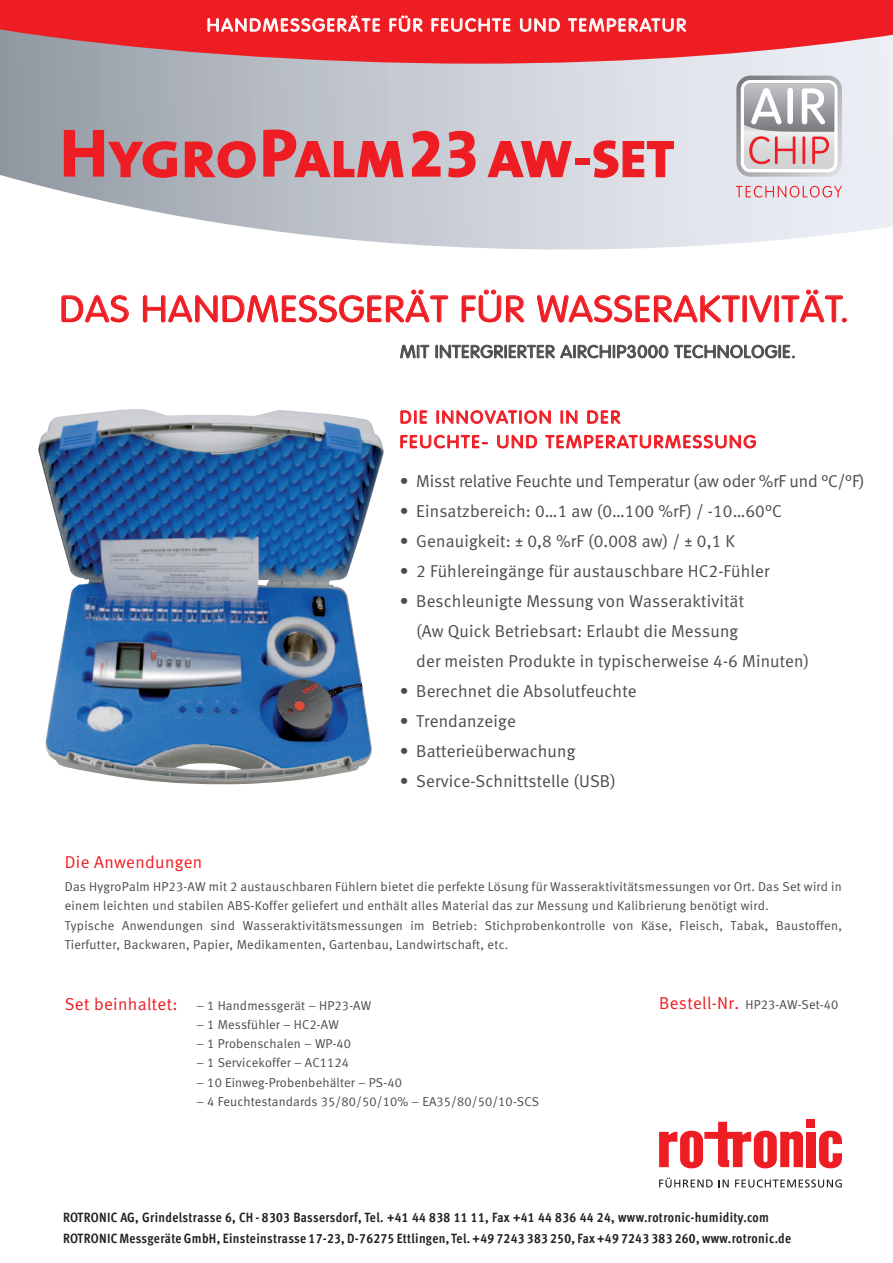
<style>
.page{position:relative;width:893px;height:1263px;background:#fff}
.page>*{position:absolute;margin:0;border:0;box-sizing:border-box;transform-origin:0 0}
.t1{font:800 51.9px "The Mix B8";letter-spacing:.01em;color:#ee1d23;scale:1.04 1}
.t2{font:300 36.3px "VAG Rounded LT";letter-spacing:.03em;color:#ee1d23;scale:1.08 1}
.t3{font:300 17.4px/24.5px "VAG Rounded LT";letter-spacing:.1em;color:#ee1d23;scale:1.08 1}
.t4{font:300 17.4px "VAG Rounded LT";letter-spacing:.03em;color:#4b4c4d;scale:1.08 1}
.t5{font:300 17.4px "VAG Rounded LT";letter-spacing:.1em;color:#fff;scale:1.08 1}
.t6{font:17.25px/30px "Meta Normal LF";letter-spacing:.01em;color:#4b4c4d}
.t7{font:17.25px "Meta Normal LF";letter-spacing:-.01em;color:#4b4c4d}
.t8{font:17.25px "Meta Normal LF";letter-spacing:.02em;color:#ee1d23}
.t9{font:13.5px/21px "Meta Cond Bold LF";letter-spacing:.025em;color:#231f20}
.t10{font:12.9px/19.2px "Meta Normal LF";letter-spacing:.02em;color:#4b4c4d}
.s1{font-size:69.15px}
.s2{font-size:50.7px}
.s3{font-size:54.75px}
.s4{font-size:17.25px;color:#ee1d23}
</style>
<div class="page">
<svg style="left:0;top:64px;width:893px;height:185px;background:#cdd1d7"></svg>
<svg style="left:0;top:0;width:893px;height:64px;background:#e43e44"></svg>
<svg style="left:736px;top:186px;width:106px;height:12px"></svg>
<svg style="left:736px;top:76px;width:106px;height:101px"></svg>
<img style="left:38px;top:409px;width:346px;height:376px">
<svg style="left:659px;top:1178px;width:54px;height:9px"></svg>
<svg style="left:719px;top:1179px;width:10px;height:8px"></svg>
<svg style="left:735px;top:1179px;width:107px;height:8px"></svg>
<div style="left:806px;top:1132px;width:9px;height:35px;background:#ee1d23"></div>
<svg style="left:819px;top:1131px;width:23px;height:37px"></svg>
<div style="left:806px;top:1119px;width:9px;height:9px;background:#ee1d23"></div>
<svg style="left:659px;top:1122px;width:144px;height:46px"></svg>
<svg style="left:207px;top:13px;width:173px;height:24px;background:#f14d52"></svg>
<svg style="left:389px;top:15px;width:34px;height:17px"></svg>
<svg style="left:431px;top:18px;width:80px;height:14px"></svg>
<svg style="left:520px;top:18px;width:40px;height:14px"></svg>
<svg style="left:568px;top:13px;width:118px;height:24px;background:#f14c51"></svg>
<svg style="left:61px;top:295px;width:68px;height:28px"></svg>
<svg style="left:142px;top:289px;width:307px;height:34px"></svg>
<svg style="left:461px;top:289px;width:64px;height:34px"></svg>
<svg style="left:537px;top:295px;width:203px;height:28px"></svg>
<div style="left:742px;top:295px;width:5px;height:27px;border:1px solid #ee1d23;border-radius:2px"></div>
<svg style="left:749px;top:295px;width:23px;height:28px"></svg>
<div style="left:774px;top:295px;width:5px;height:27px;border:1px solid #ee1d23;border-radius:2px"></div>
<svg style="left:781px;top:289px;width:66px;height:34px"></svg>
<svg style="left:400px;top:344px;width:29px;height:15px"></svg>
<svg style="left:436px;top:344px;width:359px;height:14px"></svg>
<svg style="left:400px;top:410px;width:27px;height:14px"></svg>
<svg style="left:437px;top:410px;width:80px;height:14px"></svg>
<div style="left:519px;top:410px;width:3px;height:14px;border:1px solid #ee1d23"></div>
<svg style="left:524px;top:410px;width:27px;height:14px"></svg>
<svg style="left:561px;top:410px;width:17px;height:14px"></svg>
<svg style="left:587px;top:410px;width:33px;height:14px"></svg>
<svg style="left:400px;top:435px;width:88px;height:13px"></svg>
<svg style="left:497px;top:435px;width:40px;height:13px"></svg>
<svg style="left:545px;top:434px;width:211px;height:15px"></svg>
<svg style="left:107px;top:141px;width:71px;height:37px;background:#ae969e"></svg>
<svg style="left:184px;top:140px;width:72px;height:38px;background:#b89ca4"></svg>
<svg style="left:294px;top:129px;width:110px;height:49px;background:#c4b0b8"></svg>
<svg style="left:487px;top:128px;width:85px;height:66px;background:#d4c4cc"></svg>
<svg style="left:593px;top:140px;width:82px;height:38px;background:#dfbfc6"></svg>
<h3 class="t5" style="left:207px;top:15px;width:445px">HANDMESSGERÄTE FÜR FEUCHTE UND TEMPERATUR</h3>
<h1 class="t1" style="left:60px;top:131px;width:592px"><span class="s1">H</span><span class="s2">YGRO</span><span class="s1">P</span>ALM<span class="s1">23</span> AW<span class="s3">-</span>SET</h1>
<h2 class="t2" style="left:60px;top:288px;width:733px">DAS HANDMESSGERÄT FÜR WASSERAKTIVITÄT.</h2>
<h3 class="t4" style="left:400px;top:342px;width:368px">MIT INTERGRIERTER AIRCHIP3000 TECHNOLOGIE.</h3>
<h3 class="t3" style="left:400px;top:406px;width:331px">DIE INNOVATION IN DER<br>FEUCHTE- UND TEMPERATURMESSUNG</h3>
<h3 class="t7" style="left:400px;top:470px;width:466px">• Misst relative Feuchte und Temperatur (aw oder %rF und °C/°F)</h3>
<h3 class="t6" style="left:400px;top:495px;width:384px">• Einsatzbereich: 0…1 aw (0…100 %rF) / -10…60°C</h3>
<h3 class="t6" style="left:400px;top:525px;width:337px">• Genauigkeit: ± 0,8 %rF (0.008 aw) / ± 0,1 K</h3>
<h3 class="t6" style="left:400px;top:555px;width:371px">• 2 Fühlereingänge für austauschbare HC2-Fühler</h3>
<h3 class="t6" style="left:416px;top:585px;width:394px;text-indent:-17px">• Beschleunigte Messung von Wasseraktivität<br>(Aw Quick Betriebsart: Erlaubt die Messung<br>der meisten Produkte in typischerweise 4-6 Minuten)</h3>
<h3 class="t6" style="left:400px;top:675px;width:238px">• Berechnet die Absolutfeuchte</h3>
<h3 class="t6" style="left:400px;top:705px;width:118px">• Trendanzeige</h3>
<h3 class="t6" style="left:400px;top:735px;width:177px">• Batterieüberwachung</h3>
<h3 class="t6" style="left:400px;top:765px;width:218px">• Service-Schnittstelle (USB)</h3>
<h3 class="t8" style="left:65px;top:851px;width:139px">Die Anwendungen</h3>
<p class="t10" style="left:65px;top:877px;width:779px">Das HygroPalm HP23-AW mit 2 austauschbaren Fühlern bietet die perfekte Lösung für Wasseraktivitätsmessungen vor Ort. Das Set wird in einem leichten und stabilen ABS-Koffer geliefert und enthält alles Material das zur Messung und Kalibrierung benötigt wird.<br>Typische Anwendungen sind Wasseraktivitätsmessungen im Betrieb: Stichprobenkontrolle von Käse, Fleisch, Tabak, Baustoffen, Tierfutter, Backwaren, Papier, Medikamenten, Gartenbau, Landwirtschaft, etc.</p>
<h3 class="t8" style="left:65px;top:993px;width:114px">Set beinhaltet:</h3>
<p class="t10" style="left:197px;top:995px;width:176px">– 1 Handmessgerät – HP23-AW</p>
<p class="t10" style="left:197px;top:1015px;width:144px">– 1 Messfühler – HC2-AW</p>
<p class="t10" style="left:197px;top:1034px;width:156px">– 1 Probenschalen – WP-40</p>
<p class="t10" style="left:197px;top:1053px;width:154px">– 1 Servicekoffer – AC1124</p>
<p class="t10" style="left:197px;top:1072px;width:207px">– 10 Einweg-Probenbehälter – PS-40</p>
<p class="t10" style="left:197px;top:1091px;width:344px">– 4 Feuchtestandards 35/80/50/10% – EA35/80/50/10-SCS</p>
<p class="t10" style="left:659px;top:994px;width:181px"><span class="s4">Bestell-Nr.</span> HP23-AW-Set-40</p>
<p class="t9" style="left:63px;top:1207px;width:730px">ROTRONIC AG, Grindelstrasse 6, CH - 8303 Bassersdorf, Tel. +41 44 838 11 11, Fax +41 44 836 44 24, www.rotronic-humidity.com<br>ROTRONIC Messgeräte GmbH, Einsteinstrasse 17-23, D-76275 Ettlingen, Tel. +49 7243 383 250, Fax +49 7243 383 260, www.rotronic.de</p>
</div>
